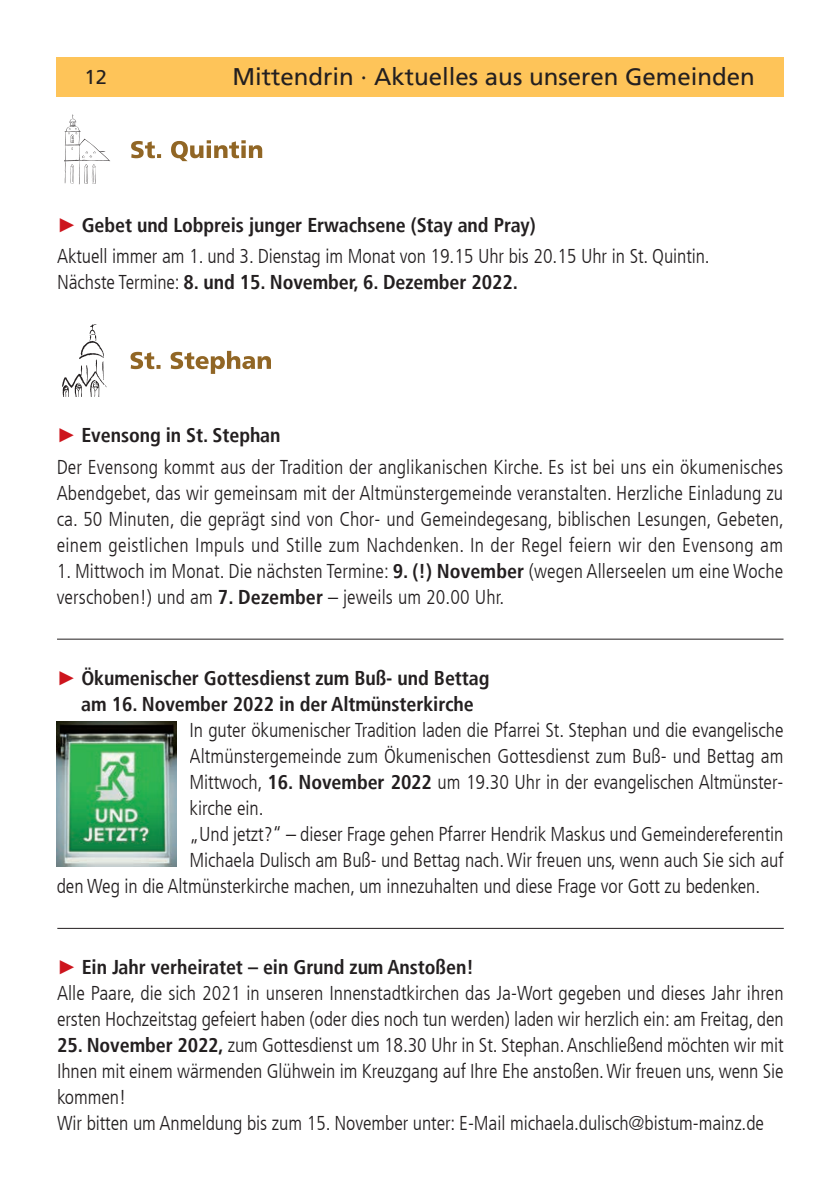
<style>
.page{position:relative;width:840px;height:1191px;background:#fff}
.page>*{position:absolute;margin:0;border:0;box-sizing:border-box;transform-origin:0 0}
.t1{font:24px "Frutiger LT";color:#231f20}
.t2{font:300 condensed 20px/26px "Frutiger LT";letter-spacing:-.005em;color:#231f20}
.t3{font:700 condensed 20px/26px "Frutiger LT";letter-spacing:-.005em;color:#231f20;text-align:center}
.t4{font:20px "Frutiger LT";color:#231f20}
.s1{font-family:"Arial";font-weight:400;font-stretch:normal;color:#cd151d}
.s2{font-weight:700}
</style>
<div class="page">
<hr style="left:57px;top:638px;width:726px;height:1px;background:#231f20">
<div style="left:56px;top:57px;width:726px;height:39px;background:#fec459"></div>
<svg style="left:131px;top:140px;width:131px;height:21px"></svg>
<img style="left:64px;top:115px;width:46px;height:70px">
<svg style="left:130px;top:351px;width:141px;height:23px"></svg>
<img style="left:62px;top:324px;width:45px;height:73px">
<hr style="left:57px;top:928px;width:726px;height:1px;background:#231f20">
<img style="left:57px;top:721px;width:119px;height:145px">
<p class="t4" style="left:84px;top:66px;width:24px">12</p>
<p class="t1" style="left:232px;top:62px;width:523px">Mittendrin · Aktuelles aus unseren Gemeinden</p>
<p class="t3" style="left:57px;top:212px;width:480px"><span class="s1">►</span> Gebet und Lobpreis junger Erwachsene (Stay and Pray)</p>
<p class="t2" style="left:57px;top:244px;width:654px">Aktuell immer am 1. und 3. Dienstag im Monat von 19.15 Uhr bis 20.15 Uhr in St. Quintin.<br>Nächste Termine: <span class="s2">8. und 15. November, 6. Dezember 2022.</span></p>
<p class="t3" style="left:57px;top:422px;width:225px"><span class="s1">►</span> Evensong in St. Stephan</p>
<p class="t2" style="left:57px;top:454px;width:728px;text-align:justify">Der Evensong kommt aus der Tradition der anglikanischen Kirche. Es ist bei uns ein ökumenisches Abendgebet, das wir gemeinsam mit der Altmünstergemeinde veranstalten. Herzliche Einladung zu ca. 50 Minuten, die geprägt sind von Chor- und Gemeindegesang, biblischen Lesungen, Gebeten, einem geistlichen Impuls und Stille zum Nachdenken. In der Regel feiern wir den Evensong am</p>
<p class="t2" style="left:57px;top:558px;width:727px">1. Mittwoch im Monat. Die nächsten Termine: <span class="s2">9. (!) November</span> (wegen Allerseelen um eine Woche verschoben!) und am <span class="s2">7. Dezember</span> – jeweils um 20.00 Uhr.</p>
<p class="t3" style="left:57px;top:665px;width:434px"><span class="s1">►</span> Ökumenischer Gottesdienst zum Buß- und Bettag am 16. November 2022 in der Altmünsterkirche</p>
<p class="t2" style="left:189px;top:717px;width:595px;text-align:justify">In guter ökumenischer Tradition laden die Pfarrei St. Stephan und die evangelische Altmünstergemeinde zum Ökumenischen Gottesdienst zum Buß- und Bettag am Mittwoch, <span class="s2">16. November 2022</span> um 19.30 Uhr in der evangelischen Altmünster&shy;kirche ein.</p>
<p class="t2" style="left:189px;top:821px;width:595px">„Und jetzt?“ – dieser Frage gehen Pfarrer Hendrik Maskus und Gemeindereferentin</p>
<p class="t2" style="left:189px;top:847px;width:595px">Michaela Dulisch am Buß- und Bettag nach. Wir freuen uns, wenn auch Sie sich auf</p>
<p class="t2" style="left:57px;top:873px;width:704px">den Weg in die Altmünsterkirche machen, um innezuhalten und diese Frage vor Gott zu bedenken.</p>
<p class="t3" style="left:57px;top:954px;width:418px"><span class="s1">►</span> Ein Jahr verheiratet – ein Grund zum Anstoßen!</p>
<p class="t2" style="left:57px;top:980px;width:727px">Alle Paare, die sich 2021 in unseren Innenstadtkirchen das Ja-Wort gegeben und dieses Jahr ihren ersten Hochzeitstag gefeiert haben (oder dies noch tun werden) laden wir herzlich ein: am Freitag, den</p>
<p class="t2" style="left:57px;top:1032px;width:727px;text-align:justify"><span class="s2">25. November 2022,</span> zum Gottesdienst um 18.30 Uhr in St. Stephan. Anschließend möchten wir mit Ihnen mit einem wärmenden Glühwein im Kreuzgang auf Ihre Ehe anstoßen. Wir freuen uns, wenn Sie kommen!</p>
<p class="t2" style="left:57px;top:1110px;width:708px">Wir bitten um Anmeldung bis zum 15. November unter: E-Mail michaela.dulisch@bistum-mainz.de</p>
</div>
